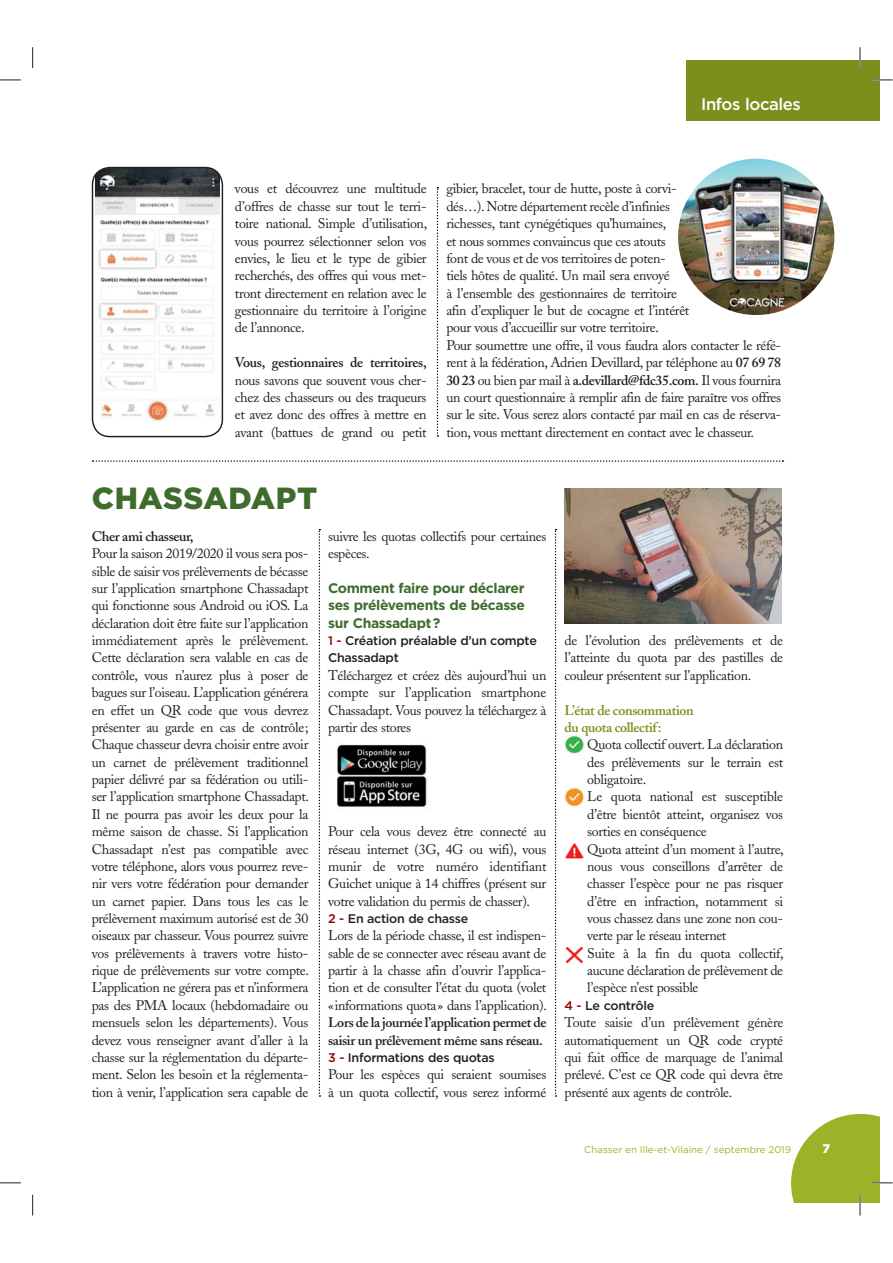
<style>
.page{position:relative;width:893px;height:1263px;background:#fff}
.page>*{position:absolute;margin:0;border:0;box-sizing:border-box;transform-origin:0 0}
.t1{font:900 30.6px "Gotham";letter-spacing:.02em;color:#3f6c2d}
.t2{font:500 16.65px "Gotham";letter-spacing:-.025em;color:#fff}
.t3{font:13.95px/17.4px "Adobe Caslon";letter-spacing:-.025em;color:#231f20;text-align:justify}
.t4{font:600 13.95px/17.4px "Adobe Caslon";letter-spacing:-.025em;color:#231f20}
.t5{font:700 13.95px/17.4px "Gotham";letter-spacing:-.025em;color:#3f6c2d;text-align:justify}
.t6{font:600 13.95px/17.4px "Adobe Caslon";letter-spacing:-.025em;color:#7b8f1c}
.t7{font:500 12.45px/17.4px "Gotham";letter-spacing:-.025em;color:#231f20}
.t8{font:900 12.45px "Gotham";color:#fff}
.t9{font:9.75px "Gotham";color:#9cb227}
.s1{font-weight:600}
.s2{color:#8b0204}
</style>
<div class="page">
<div style="left:687px;top:60px;width:193px;height:61px;background:#7b8f1c"></div>
<svg style="left:92px;top:460px;width:691px;height:2px"></svg>
<img style="left:678px;top:159px;width:156px;height:156px;border-radius:50%">
<img style="left:95px;top:168px;width:125px;height:253px">
<div style="left:92px;top:167px;width:131px;height:270px;border:1px solid #231f20;border-radius:18px"></div>
<svg style="left:437px;top:187px;width:1px;height:250px"></svg>
<svg style="left:319px;top:529px;width:1px;height:568px"></svg>
<svg style="left:555px;top:529px;width:1px;height:568px"></svg>
<img style="left:337px;top:744px;width:91px;height:63px">
<img style="left:564px;top:735px;width:20px;height:19px">
<img style="left:564px;top:787px;width:20px;height:20px">
<img style="left:565px;top:843px;width:19px;height:16px">
<img style="left:565px;top:946px;width:19px;height:18px">
<img style="left:564px;top:489px;width:217px;height:135px">
<hr style="left:872px;top:79px;width:21px;height:2px;background:#fff">
<hr style="left:859px;top:47px;width:2px;height:21px;background:#fff">
<svg style="left:0;top:80px;width:21px;height:1px"></svg>
<svg style="left:872px;top:80px;width:21px;height:1px"></svg>
<svg style="left:0;top:1183px;width:21px;height:1px"></svg>
<svg style="left:32px;top:47px;width:1px;height:21px"></svg>
<svg style="left:32px;top:1195px;width:1px;height:21px"></svg>
<svg style="left:860px;top:47px;width:1px;height:21px"></svg>
<svg style="left:791px;top:1114px;width:102px;height:102px"></svg>
<p class="t2" style="left:701px;top:98px;width:101px">Infos locales</p>
<p class="t3" style="left:235px;top:182px;width:194px">vous et découvrez une multitude d’offres de chasse sur tout le terri&shy;toire national. Simple d’utilisation, vous pourrez sélectionner selon vos envies, le lieu et le type de gibier recherchés, des offres qui vous met&shy;tront directement en relation avec le gestionnaire du territoire à l’origine de l’annonce.</p>
<p class="t4" style="left:235px;top:355px;width:193px">Vous, gestionnaires de territoires,</p>
<p class="t3" style="left:235px;top:373px;width:193px">nous savons que souvent vous cher&shy;chez des chasseurs ou des traqueurs et avez donc des offres à mettre en avant (battues de grand ou petit</p>
<h1 class="t1" style="left:92px;top:487px;width:227px">CHASSADAPT</h1>
<p class="t3" style="left:446px;top:182px;width:336px;text-align:left">gibier, bracelet, tour de hutte, poste à corvi-<br>dés…). Notre département recèle d’infinies<br>richesses, tant cynégétiques qu’humaines,<br>et nous sommes convaincus que ces atouts<br>font de vous et de vos territoires de poten-<br>tiels hôtes de qualité. Un mail sera envoyé<br>à l’ensemble des gestionnaires de territoire<br>afin d’expliquer le but de cocagne et l’intérêt<br>pour vous d’accueillir sur votre territoire.<br>Pour soumettre une offre, il vous faudra alors contacter le réfé&shy;rent à la fédération, Adrien Devillard, par téléphone au <span class="s1">07 69 78<br>30 23</span> ou bien par mail à <span class="s1">a.devillard@fdc35.com.</span> Il vous fournira un court questionnaire à remplir afin de faire paraître vos offres sur le site. Vous serez alors contacté par mail en cas de réserva&shy;tion, vous mettant directement en contact avec le chasseur.</p>
<p class="t4" style="left:92px;top:529px;width:103px">Cher ami chasseur,</p>
<p class="t3" style="left:92px;top:546px;width:219px">Pour la saison 2019/2020 il vous sera pos&shy;sible de saisir vos prélèvements de bécasse sur l’application smartphone Chassadapt qui fonctionne sous Android ou iOS. La déclaration doit être faite sur l’application immédiatement après le prélèvement.<br>Cette déclaration sera valable en cas de contrôle, vous n’aurez plus à poser de bagues sur l’oiseau. L’application générera en effet un QR code que vous devrez présenter au garde en cas de contrôle; Chaque chasseur devra choisir entre avoir un carnet de prélèvement traditionnel papier délivré par sa fédération ou utili&shy;ser l’application smartphone Chassadapt.<br>Il ne pourra pas avoir les deux pour la même saison de chasse. Si l’application Chassadapt n’est pas compatible avec votre téléphone, alors vous pourrez reve&shy;nir vers votre fédération pour demander un carnet papier. Dans tous les cas le prélèvement maximum autorisé est de 30 oiseaux par chasseur. Vous pourrez suivre vos prélèvements à travers votre histo&shy;rique de prélèvements sur votre compte.<br>L’application ne gérera pas et n’informera pas des PMA locaux (hebdomadaire ou mensuels selon les départements). Vous devez vous renseigner avant d’aller à la chasse sur la réglementation du départe&shy;ment. Selon les besoin et la réglementa&shy;tion à venir, l’application sera capable de</p>
<p class="t3" style="left:328px;top:529px;width:220px">suivre les quotas collectifs pour certaines espèces.</p>
<p class="t5" style="left:328px;top:579px;width:198px">Comment faire pour déclarer ses prélèvements de bécasse sur Chassadapt-?</p>
<p class="t7" style="left:328px;top:633px;width:210px"><span class="s2">1 -</span> Création préalable d’un compte<br>Chassadapt</p>
<p class="t3" style="left:328px;top:668px;width:220px">Téléchargez et créez dès aujourd’hui un compte sur l’application smartphone Chassadapt. Vous pouvez la téléchargez à partir des stores</p>
<p class="t3" style="left:328px;top:824px;width:220px">Pour cela vous devez être connecté au réseau internet (3G, 4G ou wifi), vous munir de votre numéro identifiant Guichet unique à 14 chiffres (présent sur votre validation du permis de chasser).</p>
<p class="t7" style="left:328px;top:911px;width:142px"><span class="s2">2 -</span> En action de chasse</p>
<p class="t3" style="left:328px;top:929px;width:220px">Lors de la période chasse, il est indispen&shy;sable de se connecter avec réseau avant de partir à la chasse afin d’ouvrir l’applica&shy;tion et de consulter l’état du quota (volet «informations quota» dans l’application).</p>
<p class="t4" style="left:328px;top:1015px;width:220px">Lors de la journée l’application permet de saisir un prélèvement même sans réseau.</p>
<p class="t7" style="left:328px;top:1050px;width:168px"><span class="s2">3 -</span> Informations des quotas</p>
<p class="t3" style="left:328px;top:1068px;width:220px">Pour les espèces qui seraient soumises à un quota collectif, vous serez informé</p>
<p class="t3" style="left:564px;top:633px;width:220px">de l’évolution des prélèvements et de l’atteinte du quota par des pastilles de couleur présentent sur l’application.</p>
<p class="t6" style="left:564px;top:703px;width:131px">L’état de consommation du quota collectif:</p>
<p class="t3" style="left:587px;top:738px;width:198px;text-align:left">Quota collectif ouvert. La déclaration des prélèvements sur le terrain est obligatoire.<br>Le quota national est susceptible d’être bientôt atteint, organisez vos sorties en conséquence<br>Quota atteint d’un moment à l’autre, nous vous conseillons d’arrêter de chasser l’espèce pour ne pas risquer d’être en infraction, notamment si vous chassez dans une zone non cou&shy;verte par le réseau internet<br>Suite à la fin du quota collectif, aucune déclaration de prélèvement de l’espèce n’est possible</p>
<p class="t7" style="left:564px;top:998px;width:91px"><span class="s2">4 -</span> Le contrôle</p>
<p class="t3" style="left:564px;top:1015px;width:220px">Toute saisie d’un prélèvement génère automatiquement un QR code crypté qui fait office de marquage de l’animal prélevé. C’est ce QR code qui devra être présenté aux agents de contrôle.</p>
<p class="t9" style="left:584px;top:1145px;width:208px">Chasser en Ille-et-Vilaine / septembre 2019</p>
<p class="t8" style="left:822px;top:1144px;width:9px">7</p>
</div>
